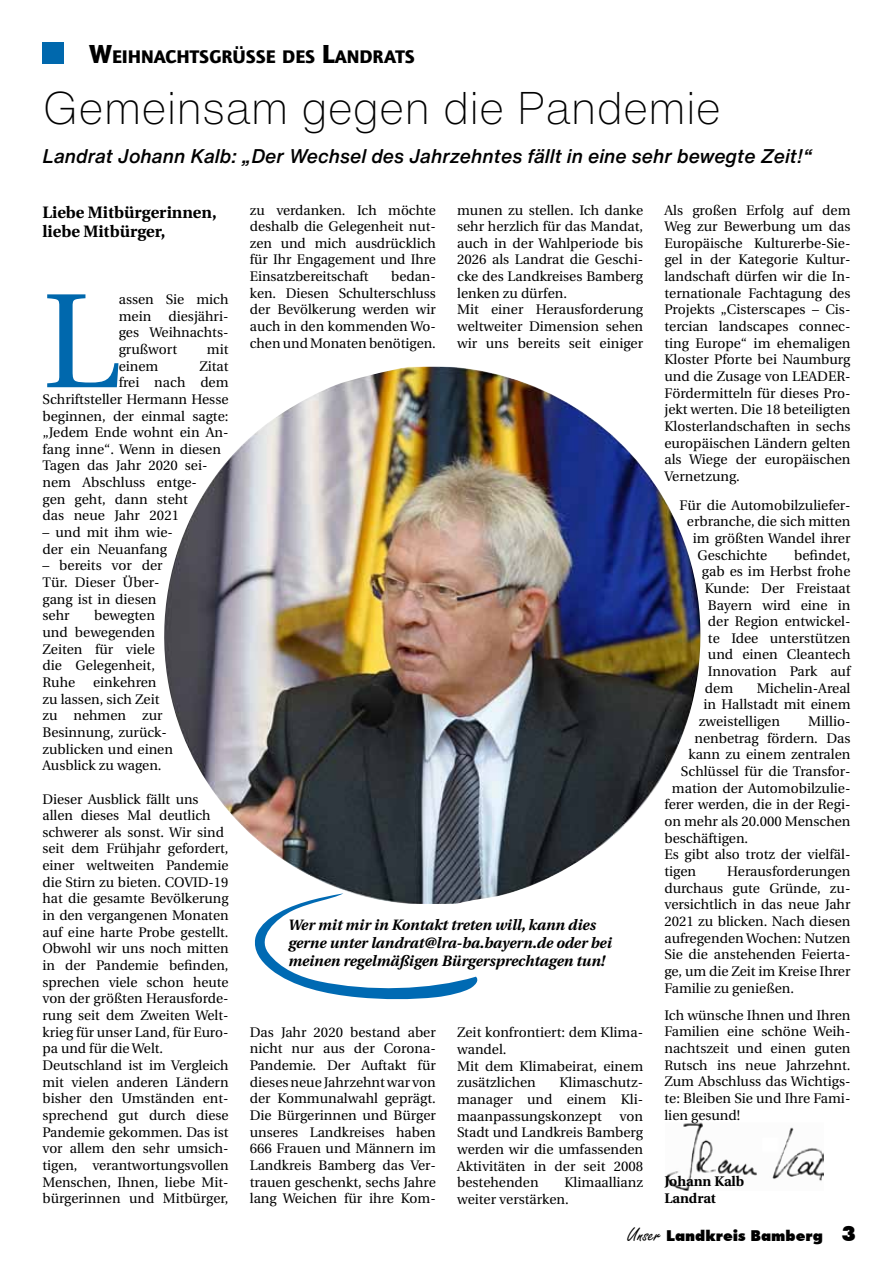
<style>
.page{position:relative;width:893px;height:1263px;background:#fff}
.page>*{position:absolute;margin:0;border:0;box-sizing:border-box;transform-origin:0 0}
.t1{font:134.25px "Utopia";color:#0068ad}
.t2{font:200 45px "Helvetica Now Text";color:#000}
.t3{font:italic 500 19.5px "Helvetica Now Text";color:#000}
.t4{font:900 18.9px "Quay Sans EF";color:#000}
.t5{font:700 16.5px/19.8px "Utopia";color:#000}
.t6{font:italic 700 15px/18px "Utopia";color:#000}
.t7{font:900 15px "Futura BT";color:#000}
.t8{font:13.8px/16.6px "Utopia";color:#000;text-align:justify}
.t9{font:700 13.8px/16.6px "Utopia";color:#000}
.s1{font-size:27px}
.s2{font-family:"Freestyle Script";font-weight:400;font-size:21px}
.s3{font-size:21px}
</style>
<div class="page">
<img style="left:666px;top:1122px;width:158px;height:68px">
<svg style="left:254px;top:904px;width:224px;height:96px"></svg>
<div style="left:43px;top:43px;width:21px;height:21px;background:#0068ad"></div>
<img style="left:164px;top:367px;width:537px;height:537px">
<h3 class="t4" style="left:89px;top:45px;width:327px"><span class="s1">W</span>EIHNACHTSGRÜSSE DES <span class="s1">L</span>ANDRATS</h3>
<h2 class="t2" style="left:43px;top:75px;width:680px">Gemeinsam gegen die Pandemie</h2>
<h3 class="t3" style="left:43px;top:141px;width:771px">Landrat Johann Kalb: „Der Wechsel des Jahrzehntes fällt in eine sehr bewegte Zeit!“</h3>
<p class="t5" style="left:43px;top:202px;width:176px">Liebe Mitbürgerinnen, liebe Mitbürger,</p>
<h1 class="t1" style="left:43px;top:268px;width:78px">L</h1>
<p class="t8" style="left:119px;top:291px;width:111px">assen Sie mich mein diesjähri&shy;ges Weihnachts&shy;grußwort</p>
<p class="t8" style="left:207px;top:341px;width:23px">mit</p>
<p class="t8" style="left:119px;top:358px;width:41px">einem</p>
<p class="t8" style="left:199px;top:358px;width:31px">Zitat</p>
<p class="t8" style="left:119px;top:374px;width:111px">frei nach dem</p>
<p class="t8" style="left:43px;top:391px;width:188px">Schriftsteller Hermann Hesse</p>
<p class="t8" style="left:43px;top:408px;width:188px">beginnen, der einmal sagte:</p>
<p class="t8" style="left:43px;top:424px;width:188px">„Jedem Ende wohnt ein An-</p>
<p class="t8" style="left:43px;top:441px;width:180px">fang inne“. Wenn in diesen</p>
<p class="t8" style="left:43px;top:458px;width:167px">Tagen das Jahr 2020 sei-</p>
<p class="t8" style="left:43px;top:474px;width:156px">nem Abschluss entge-</p>
<p class="t8" style="left:43px;top:491px;width:147px">gen geht, dann steht</p>
<p class="t8" style="left:43px;top:508px;width:138px">das neue Jahr 2021</p>
<p class="t8" style="left:43px;top:524px;width:132px">– und mit ihm wie&shy;der ein Neuanfang</p>
<p class="t8" style="left:43px;top:558px;width:122px;text-align:left">– bereits vor der<br>Tür. Dieser Über&shy;gang ist in diesen sehr</p>
<p class="t8" style="left:43px;top:608px;width:114px;text-indent:52px">bewegten und bewegenden Zeiten für viele die Gelegenheit, Ruhe</p>
<p class="t8" style="left:43px;top:674px;width:132px;text-align:left;text-indent:51px">einkehren zu lassen, sich Zeit zu nehmen zur<br>Besinnung, zurück&shy;zublicken und einen<br>Ausblick zu wagen.</p>
<p class="t8" style="left:43px;top:791px;width:188px;text-align:left">Dieser Ausblick fällt uns allen dieses Mal deutlich schwerer als sonst. Wir sind seit dem Frühjahr gefordert, einer weltweiten Pandemie die Stirn zu bieten. COVID-19 hat die gesamte Bevölkerung in den vergangenen Monaten auf eine harte Probe gestellt.<br>Obwohl wir uns noch mitten in der Pandemie befinden, sprechen viele schon heute von der größten Herausforde&shy;rung seit dem Zweiten Welt&shy;krieg für unser Land, für Euro&shy;pa und für die Welt.<br>Deutschland ist im Vergleich mit vielen anderen Ländern bisher den Umständen ent&shy;sprechend gut durch diese<br>Pandemie gekommen. Das ist vor allem den sehr umsich&shy;tigen, verantwortungsvollen<br>Menschen, Ihnen, liebe Mit&shy;bürgerinnen und Mitbürger,</p>
<p class="t8" style="left:250px;top:202px;width:188px">zu verdanken. Ich möchte deshalb die Gelegenheit nut&shy;zen und mich ausdrücklich für Ihr Engagement und Ihre Einsatzbereitschaft</p>
<p class="t8" style="left:250px;top:268px;width:188px;text-indent:141px">bedan&shy;ken. Diesen Schulterschluss der Bevölkerung werden wir auch in den kommenden Wo&shy;chen und Monaten benötigen.</p>
<p class="t8" style="left:457px;top:202px;width:188px;text-align:left">munen zu stellen. Ich danke sehr herzlich für das Mandat, auch in der Wahlperiode bis<br>2026 als Landrat die Geschi&shy;cke des Landkreises Bamberg lenken zu dürfen.<br>Mit einer Herausforderung weltweiter Dimension sehen wir uns bereits seit einiger</p>
<p class="t6" style="left:288px;top:916px;width:325px">Wer mit mir in Kontakt treten will, kann dies gerne unter landrat@lra-ba.bayern.de oder bei meinen regelmäßigen Bürgersprechtagen tun!</p>
<p class="t8" style="left:250px;top:1024px;width:188px">Das Jahr 2020 bestand aber nicht nur aus der Corona-Pandemie. Der Auftakt für dieses neue Jahrzehnt war von der Kommunalwahl geprägt.<br>Die Bürgerinnen und Bürger unseres Landkreises haben 666 Frauen und Männern im Landkreis Bamberg das Ver&shy;trauen geschenkt, sechs Jahre lang Weichen für ihre Kom-</p>
<p class="t8" style="left:457px;top:1025px;width:188px;text-align:left">Zeit konfrontiert: dem Klima&shy;wandel.<br>Mit dem Klimabeirat, einem zusätzlichen</p>
<p class="t8" style="left:457px;top:1074px;width:188px;text-indent:102px">Klimaschutz&shy;manager und einem Kli&shy;maanpassungskonzept</p>
<p class="t8" style="left:457px;top:1108px;width:188px;text-indent:163px">von Stadt und Landkreis Bamberg werden wir die umfassenden Aktivitäten in der seit 2008 bestehenden</p>
<p class="t8" style="left:457px;top:1174px;width:188px;text-indent:107px">Klimaallianz weiter verstärken.</p>
<p class="t8" style="left:664px;top:202px;width:188px">Als großen Erfolg auf dem Weg zur Bewerbung um das Europäische Kulturerbe-Sie&shy;gel in der Kategorie Kultur&shy;landschaft dürfen wir die In&shy;ternationale Fachtagung des Projekts „Cisterscapes – Cis&shy;tercian landscapes connec&shy;ting Europe“ im ehemaligen Kloster Pforte bei Naumburg und die Zusage von LEADER-Fördermitteln für dieses Pro&shy;jekt werten. Die 18 beteiligten Klosterlandschaften in sechs europäischen Ländern gelten als Wiege der europäischen Vernetzung.</p>
<p class="t8" style="left:679px;top:497px;width:173px">Für die Automobilzuliefer-</p>
<p class="t8" style="left:687px;top:513px;width:165px">erbranche, die sich mitten</p>
<p class="t8" style="left:693px;top:530px;width:159px">im größten Wandel ihrer</p>
<p class="t8" style="left:697px;top:547px;width:71px">Geschichte</p>
<p class="t8" style="left:794px;top:547px;width:58px">befindet,</p>
<p class="t8" style="left:702px;top:563px;width:150px">gab es im Herbst frohe</p>
<p class="t8" style="left:705px;top:580px;width:147px">Kunde: Der Freistaat</p>
<p class="t8" style="left:708px;top:597px;width:144px">Bayern wird eine in</p>
<p class="t8" style="left:708px;top:613px;width:144px">der Region entwickel-</p>
<p class="t8" style="left:708px;top:630px;width:144px">te Idee unterstützen</p>
<p class="t8" style="left:708px;top:647px;width:144px">und einen Cleantech</p>
<p class="t8" style="left:708px;top:663px;width:144px">Innovation Park auf</p>
<p class="t8" style="left:705px;top:680px;width:30px">dem</p>
<p class="t8" style="left:757px;top:680px;width:95px">Michelin-Areal</p>
<p class="t8" style="left:703px;top:697px;width:149px">in Hallstadt mit einem</p>
<p class="t8" style="left:699px;top:713px;width:83px">zweistelligen</p>
<p class="t8" style="left:808px;top:713px;width:44px">Millio-</p>
<p class="t8" style="left:694px;top:730px;width:158px">nenbetrag fördern. Das</p>
<p class="t8" style="left:688px;top:747px;width:164px">kann zu einem zentralen</p>
<p class="t8" style="left:681px;top:763px;width:171px">Schlüssel für die Transfor-</p>
<p class="t8" style="left:672px;top:780px;width:180px">mation der Automobilzulie-</p>
<p class="t8" style="left:664px;top:797px;width:188px">ferer werden, die in der Regi-</p>
<p class="t8" style="left:664px;top:813px;width:188px">on mehr als 20.000 Menschen</p>
<p class="t8" style="left:664px;top:830px;width:85px">beschäftigen.</p>
<p class="t8" style="left:664px;top:846px;width:187px">Es gibt also trotz der vielfäl-</p>
<p class="t8" style="left:664px;top:863px;width:33px">tigen</p>
<p class="t8" style="left:664px;top:863px;width:188px;text-indent:63px">Herausforderungen durchaus gute Gründe, zu&shy;versichtlich in das neue Jahr 2021 zu blicken. Nach diesen aufregenden Wochen: Nutzen Sie die anstehenden Feierta&shy;ge, um die Zeit im Kreise Ihrer Familie zu genießen.</p>
<p class="t8" style="left:664px;top:1007px;width:188px">Ich wünsche Ihnen und Ihren Familien eine schöne Weih&shy;nachtszeit und einen guten Rutsch ins neue Jahrzehnt.<br>Zum Abschluss das Wichtigs&shy;te: Bleiben Sie und Ihre Fami&shy;lien gesund!</p>
<p class="t9" style="left:664px;top:1173px;width:81px">Johann Kalb<br>Landrat</p>
<p class="t7" style="left:627px;top:1226px;width:230px"><span class="s2">Unser</span> Landkreis Bamberg <span class="s3">3</span></p>
</div>
